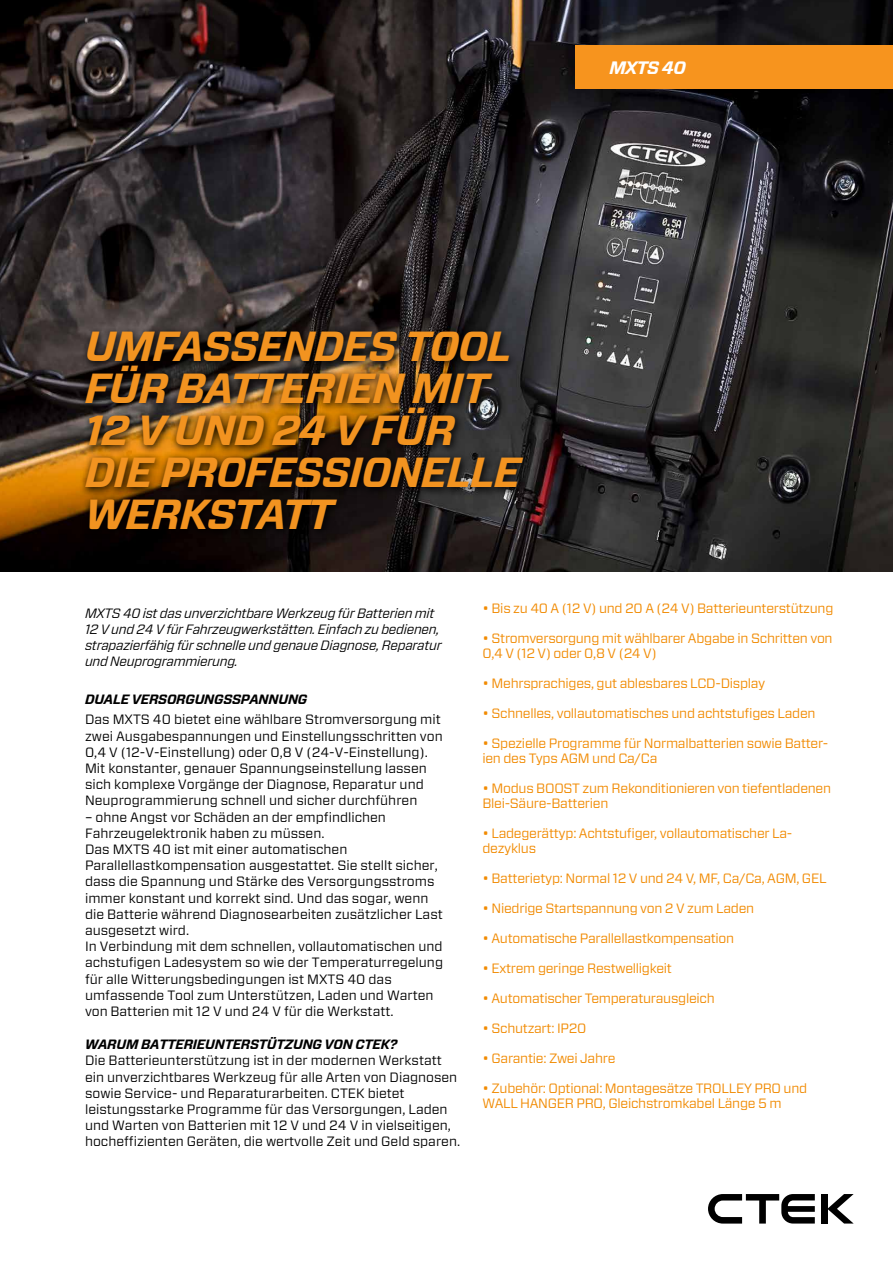
<style>
.page{position:relative;width:893px;height:1263px;background:#fff}
.page>*{position:absolute;margin:0;border:0;box-sizing:border-box;transform-origin:0 0}
.t1{font:italic 700 42px/42px "Forza";letter-spacing:-.02em;color:#f29320}
.t2{font:italic 700 18px "Forza";letter-spacing:-.04em;color:#fff}
.t3{font:13.5px/16.2px "Forza";color:#000}
.t4{font:13.5px/15px "Forza";letter-spacing:-.02em;color:#f18a00}
.t5{font:italic 13.5px/16.2px "Forza";letter-spacing:-.02em;color:#000}
.t6{font:italic 700 13.5px "Forza";letter-spacing:-.02em;color:#000}
</style>
<div class="page">
<img style="left:0;top:0;width:893px;height:572px">
<div style="left:575px;top:45px;width:318px;height:44px;background:#f7941e"></div>
<div style="left:821px;top:1194px;width:6px;height:29px;background:#000"></div>
<svg style="left:827px;top:1194px;width:27px;height:29px"></svg>
<svg style="left:708px;top:1194px;width:107px;height:29px"></svg>
<svg style="left:79px;top:325px;width:453px;height:214px"></svg>
<h2 class="t2" style="left:609px;top:56px;width:78px">MXTS 40</h2>
<h1 class="t1" style="left:85px;top:326px;width:437px">UMFASSENDES TOOL<br>FÜR BATTERIEN MIT<br>12 V UND 24 V FÜR<br>DIE PROFESSIONELLE<br>WERKSTATT</h1>
<p class="t5" style="left:85px;top:605px;width:358px">MXTS 40 ist das unverzichtbare Werkzeug für Batterien mit 12 V und 24 V für Fahrzeugwerkstätten. Einfach zu bedienen, strapazierfähig für schnelle und genaue Diagnose, Reparatur und Neuprogrammierung.</p>
<p class="t6" style="left:85px;top:690px;width:224px">DUALE VERSORGUNGSSPANNUNG</p>
<p class="t3" style="left:85px;top:711px;width:359px">Das MXTS 40 bietet eine wählbare Stromversorgung mit zwei Ausgabespannungen und Einstellungsschritten von 0,4 V (12-V-Einstellung) oder 0,8 V (24-V-Einstellung).<br>Mit konstanter, genauer Spannungseinstellung lassen sich komplexe Vorgänge der Diagnose, Reparatur und Neuprogrammierung schnell und sicher durchführen</p>
<p class="t3" style="left:85px;top:808px;width:360px">– ohne Angst vor Schäden an der empfindlichen Fahrzeugelektronik haben zu müssen.<br>Das MXTS 40 ist mit einer automatischen Parallellastkompensation ausgestattet. Sie stellt sicher, dass die Spannung und Stärke des Versorgungsstroms immer konstant und korrekt sind. Und das sogar, wenn die Batterie während Diagnosearbeiten zusätzlicher Last ausgesetzt wird.<br>In Verbindung mit dem schnellen, vollautomatischen und achstufigen Ladesystem so wie der Temperaturregelung für alle Witterungsbedingungen ist MXTS 40 das umfassende Tool zum Unterstützen, Laden und Warten von Batterien mit 12 V und 24 V für die Werkstatt.</p>
<p class="t6" style="left:85px;top:1035px;width:314px">WARUM BATTERIEUNTERSTÜTZUNG VON CTEK?</p>
<p class="t3" style="left:85px;top:1052px;width:377px">Die Batterieunterstützung ist in der modernen Werkstatt ein unverzichtbares Werkzeug für alle Arten von Diagnosen sowie Service- und Reparaturarbeiten. CTEK bietet leistungsstarke Programme für das Versorgungen, Laden und Warten von Batterien mit 12 V und 24 V in vielseitigen, hocheffizienten Geräten, die wertvolle Zeit und Geld sparen.</p>
<p class="t4" style="left:482px;top:601px;width:352px">• Bis zu 40 A (12 V) und 20 A (24 V) Batterieunterstützung</p>
<p class="t4" style="left:482px;top:631px;width:352px">• Stromversorgung mit wählbarer Abgabe in Schritten von<br>0,4 V (12 V) oder 0,8 V (24 V)</p>
<p class="t4" style="left:482px;top:676px;width:284px">• Mehrsprachiges, gut ablesbares LCD-Display</p>
<p class="t4" style="left:482px;top:706px;width:335px">• Schnelles, vollautomatisches und achtstufiges Laden</p>
<p class="t4" style="left:482px;top:736px;width:347px">• Spezielle Programme für Normalbatterien sowie Batter&shy;ien des Typs AGM und Ca/Ca</p>
<p class="t4" style="left:482px;top:781px;width:350px">• Modus BOOST zum Rekonditionieren von tiefentladenen<br>Blei-Säure-Batterien</p>
<p class="t4" style="left:482px;top:826px;width:311px">• Ladegerättyp: Achtstufiger, vollautomatischer La&shy;dezyklus</p>
<p class="t4" style="left:482px;top:871px;width:346px">• Batterietyp: Normal 12 V und 24 V, MF, Ca/Ca, AGM, GEL</p>
<p class="t4" style="left:482px;top:901px;width:273px">• Niedrige Startspannung von 2 V zum Laden</p>
<p class="t4" style="left:482px;top:931px;width:253px">• Automatische Parallellastkompensation</p>
<p class="t4" style="left:482px;top:961px;width:191px">• Extrem geringe Restwelligkeit</p>
<p class="t4" style="left:482px;top:991px;width:234px">• Automatischer Temperaturausgleich</p>
<p class="t4" style="left:482px;top:1021px;width:105px">• Schutzart: IP20</p>
<p class="t4" style="left:482px;top:1051px;width:135px">• Garantie: Zwei Jahre</p>
<p class="t4" style="left:482px;top:1081px;width:326px">• Zubehör: Optional: Montagesätze TROLLEY PRO und<br>WALL HANGER PRO, Gleichstromkabel Länge 5 m</p>
</div>
